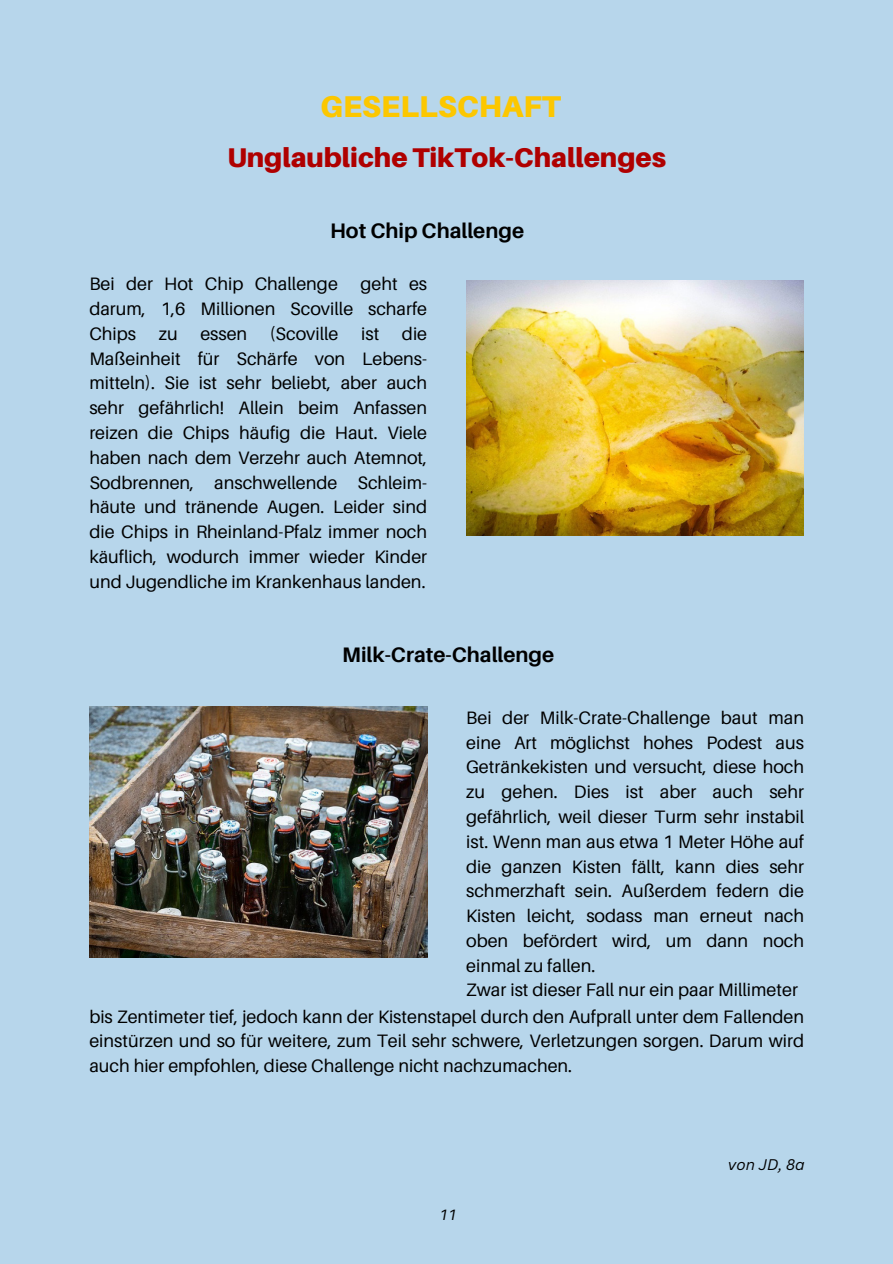
<style>
.page{position:relative;width:893px;height:1264px;background:#fff}
.page>*{position:absolute;margin:0;border:0;box-sizing:border-box;transform-origin:0 0}
.t1{font:900 30px "Aileron";color:#fcc700}
.t2{font:900 27px "Aileron";color:#af0000}
.t3{font:700 21px "Aileron";color:#000}
.t4{font:18px/24.8px "Aileron";color:#000;text-align:justify}
.t5{font:italic 15px "Canva Sans";color:#000}
.t6{font:italic 15px "Aileron";color:#000}
</style>
<div class="page">
<div style="left:0;top:0;width:892px;height:1263px;background:#b7d6eb"></div>
<img style="left:89px;top:706px;width:338px;height:251px">
<img style="left:466px;top:281px;width:337px;height:254px">
<h3 class="t1" style="left:320px;top:88px;width:242px">GESELLSCHAFT</h3>
<h3 class="t2" style="left:227px;top:141px;width:440px">Unglaubliche TikTok-Challenges</h3>
<h4 class="t3" style="left:330px;top:217px;width:195px">Hot Chip Challenge</h4>
<p class="t4" style="left:89px;top:271px;width:250px">Bei der Hot Chip Challenge</p>
<p class="t4" style="left:89px;top:271px;width:339px;text-indent:271px">geht es darum, 1,6 Millionen Scoville scharfe Chips</p>
<p class="t4" style="left:159px;top:321px;width:20px">zu</p>
<p class="t4" style="left:200px;top:321px;width:48px">essen</p>
<p class="t4" style="left:270px;top:321px;width:70px">(Scoville</p>
<p class="t4" style="left:361px;top:321px;width:20px">ist</p>
<p class="t4" style="left:89px;top:321px;width:339px;text-indent:312px">die Maßeinheit für Schärfe von Lebens&shy;mitteln). Sie ist sehr beliebt, aber auch sehr gefährlich! Allein beim Anfassen reizen die Chips häufig die Haut. Viele haben nach dem Verzehr auch Atemnot, Sodbrennen, anschwellende Schleim&shy;häute und tränende Augen. Leider sind die Chips in Rheinland-Pfalz immer noch käuflich, wodurch immer wieder Kinder und Jugendliche im Krankenhaus landen.</p>
<p class="t3" style="left:342px;top:641px;width:213px">Milk-Crate-Challenge</p>
<h4 class="t4" style="left:466px;top:705px;width:339px;text-align:left">Bei der Milk-Crate-Challenge baut man eine Art möglichst hohes Podest aus Getränkekisten und versucht, diese hoch zu gehen. Dies ist aber auch sehr gefährlich, weil dieser Turm sehr instabil ist. Wenn man aus etwa 1 Meter Höhe auf die ganzen Kisten fällt, kann dies sehr schmerzhaft sein. Außerdem federn die Kisten leicht, sodass man erneut nach oben befördert wird, um dann noch einmal zu fallen.<br>Zwar ist dieser Fall nur ein paar Millimeter</h4>
<p class="t4" style="left:89px;top:1003px;width:716px">bis Zentimeter tief, jedoch kann der Kistenstapel durch den Aufprall unter dem Fallenden einstürzen und so für weitere, zum Teil sehr schwere, Verletzungen sorgen. Darum wird auch hier empfohlen, diese Challenge nicht nachzumachen.</p>
<p class="t6" style="left:439px;top:1205px;width:19px">11</p>
<h4 class="t5" style="left:727px;top:1154px;width:78px">von JD, 8a</h4>
</div>
